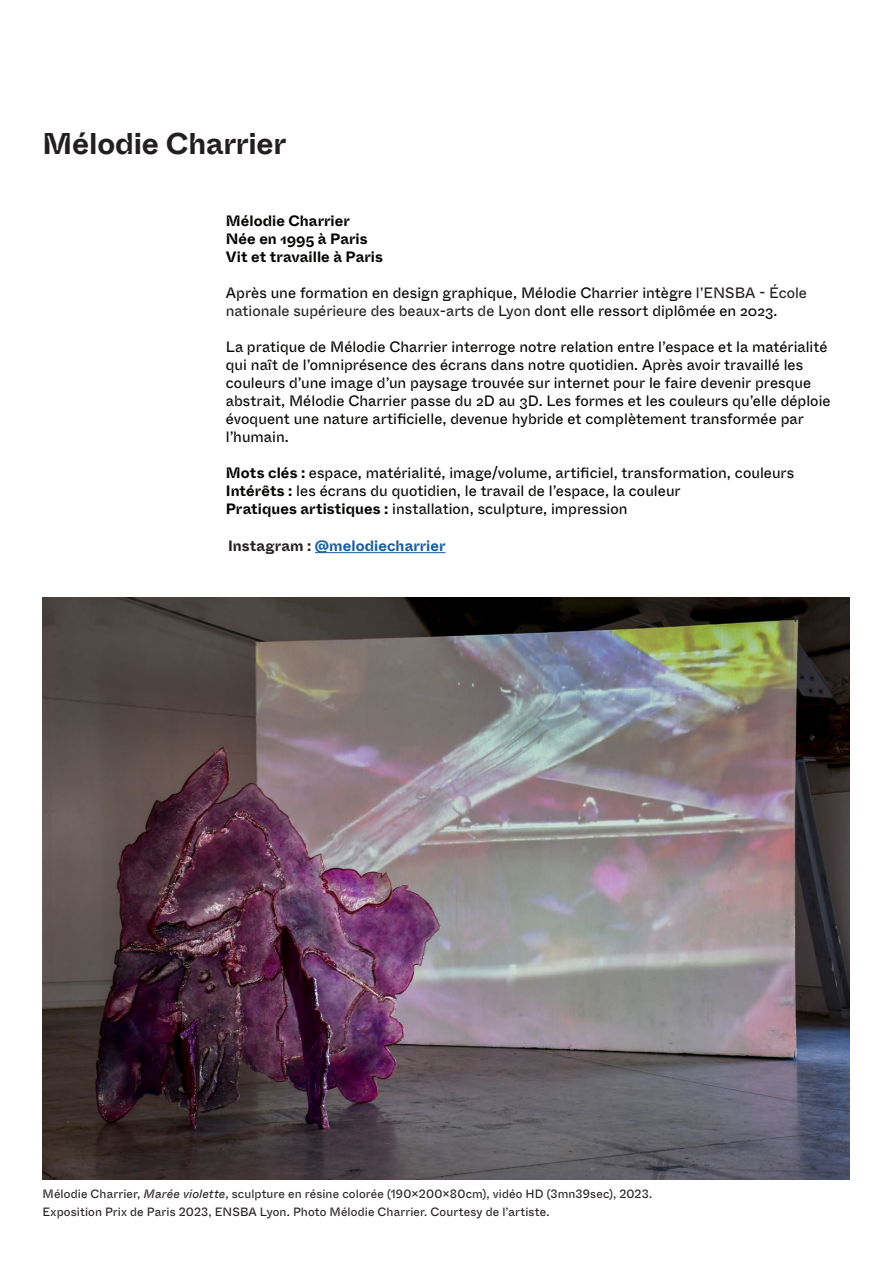
<style>
.page{position:relative;width:893px;height:1263px;background:#fff}
.page>*{position:absolute;margin:0;border:0;box-sizing:border-box;transform-origin:0 0}
.Titres_1__en-têtes{font:700 30px "ABC Whyte Inktrap";letter-spacing:-.005em;color:#231f20}
.Texte_courant{font:15px/18px "ABC Whyte Inktrap";letter-spacing:.005em;color:#040503}
.Texte_courant-2{font:700 15px "ABC Whyte Inktrap";letter-spacing:.005em;color:#040503}
.Texte_courant-3{font:700 15px "ABC Whyte Inktrap";letter-spacing:.005em;color:#175d9e}
.Texte_légendes_images{font:12px "ABC Whyte Inktrap";letter-spacing:.01em;color:#231f20}
.s1{color:#231f20}
.s2{font-weight:700}
.s3{font-style:italic}
</style>
<div class="page">
<hr style="left:315px;top:552px;width:131px;height:1px;background:#175d9e">
<img style="left:42px;top:597px;width:807px;height:582px">
<p class="Titres_1__en-têtes" style="left:43px;top:124px;width:245px">Mélodie Charrier</p>
<p class="Texte_courant-2" style="left:226px;top:211px;width:126px">Mélodie Charrier</p>
<p class="Texte_courant-2" style="left:226px;top:229px;width:143px">Née en 1995 à Paris</p>
<p class="Texte_courant-2" style="left:226px;top:247px;width:159px">Vit et travaille à Paris</p>
<p class="Texte_courant" style="left:226px;top:284px;width:583px">Après une formation en design graphique, Mélodie Charrier intègre <span class="s1">l’ENSBA - École nationale supérieure des beaux-arts de Lyon</span> dont elle ressort diplômée en 2023.</p>
<p class="Texte_courant" style="left:226px;top:338px;width:606px">La pratique de Mélodie Charrier interroge notre relation entre l’espace et la matérialité qui naît de l’omniprésence des écrans dans notre quotidien. Après avoir travaillé les couleurs d’une image d’un paysage trouvée sur internet pour le faire devenir presque abstrait, Mélodie Charrier passe du 2D au 3D. Les formes et les couleurs qu’elle déploie évoquent une nature artificielle, devenue hybride et complètement transformée par l’humain.</p>
<p class="Texte_courant" style="left:226px;top:464px;width:570px"><span class="s2">Mots clés :</span> espace, matérialité, image/volume, artificiel, transformation, couleurs</p>
<p class="Texte_courant" style="left:226px;top:482px;width:456px"><span class="s2">Intérêts :</span> les écrans du quotidien, le travail de l’espace, la couleur</p>
<p class="Texte_courant" style="left:226px;top:500px;width:403px"><span class="s2">Pratiques artistiques :</span> installation, sculpture, impression</p>
<p class="Texte_courant-3" style="left:228px;top:536px;width:219px"><span class="s1">Instagram :</span> @melodiecharrier</p>
<p class="Texte_légendes_images" style="left:43px;top:1186px;width:611px">Mélodie Charrier, <span class="s3">Marée violette</span>, sculpture en résine colorée (190x200x80cm), vidéo HD (3mn39sec), 2023.</p>
<p class="Texte_légendes_images" style="left:43px;top:1204px;width:508px">Exposition Prix de Paris 2023, ENSBA Lyon. Photo Mélodie Charrier. Courtesy de l’artiste.</p>
</div>
